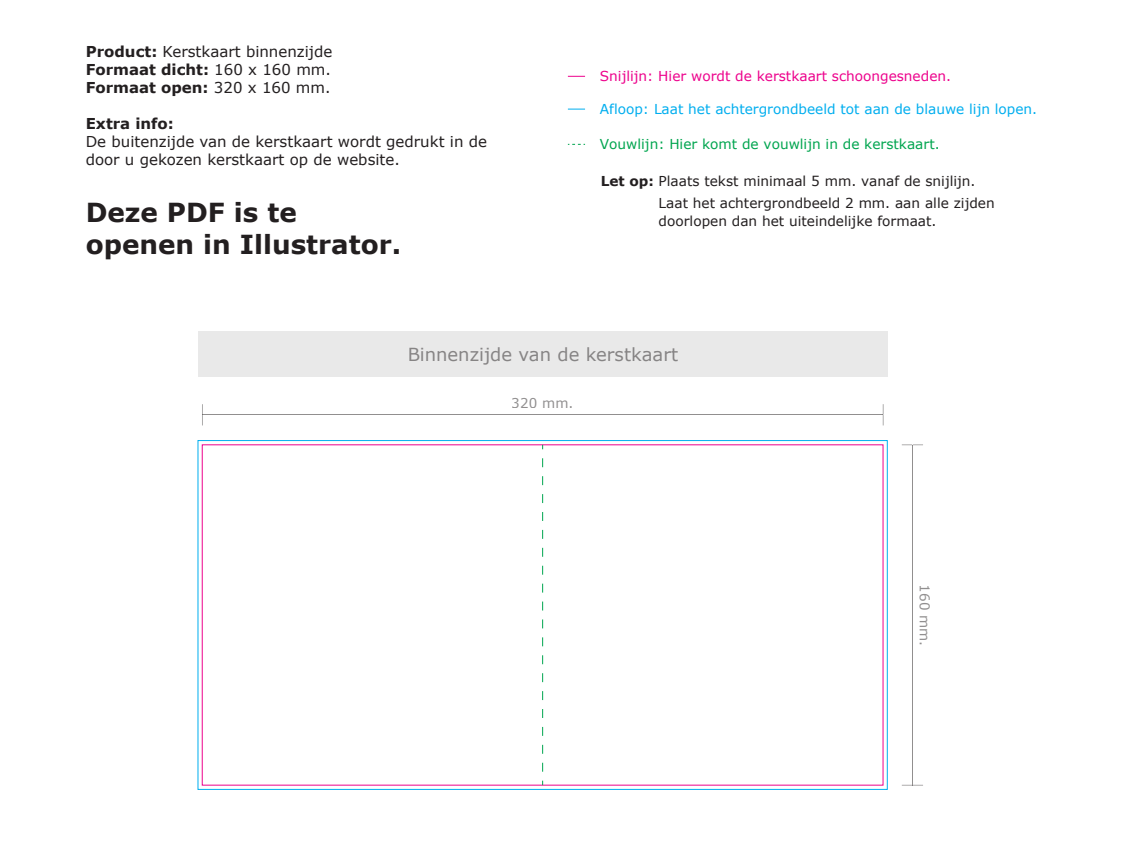
<style>
.page{position:relative;width:1137px;height:858px;background:#fff}
.page>*{position:absolute;margin:0;border:0;box-sizing:border-box;transform-origin:0 0}
.t1{font:700 26.17px/31.4px "Verdana";color:#231f20}
.t2{font:18px "Verdana";color:#231f20}
.t3{font:15px/18px "Verdana";color:#231f20;text-align:justify}
.t4{font:700 15px "Verdana";color:#231f20}
.t5{font:13.65px/18px "Verdana";color:#231f20}
.t6{font:13.65px "Verdana";color:#00aeef}
.t7{font:13.65px "Verdana";color:#ed028c}
.t8{font:13.65px "Verdana";color:#00a54f}
.t9{font:13.5px "Verdana";color:#231f20}
.s1{font-weight:700}
</style>
<div class="page">
<svg style="left:567px;top:76px;width:18px;height:1px"></svg>
<svg style="left:567px;top:109px;width:18px;height:1px"></svg>
<div style="left:198px;top:332px;width:689px;height:45px;background:#e9e9e9"></div>
<hr style="left:911px;top:445px;width:1px;height:340px;background:#231f20">
<svg style="left:202px;top:404px;width:1px;height:21px"></svg>
<hr style="left:202px;top:414px;width:681px;height:1px;background:#231f20">
<svg style="left:901px;top:444px;width:21px;height:1px"></svg>
<svg style="left:542px;top:458px;width:1px;height:327px"></svg>
<svg style="left:902px;top:784px;width:20px;height:1px"></svg>
<svg style="left:882px;top:404px;width:1px;height:21px"></svg>
<svg style="left:567px;top:144px;width:18px;height:1px"></svg>
<p class="t3" style="left:86px;top:42px;width:248px"><span class="s1">Product:</span> Kerstkaart binnenzijde <span class="s1">Formaat dicht:</span> 160 x 160 mm.<br><span class="s1">Formaat open:</span> 320 x 160 mm.</p>
<p class="t4" style="left:86px;top:114px;width:90px">Extra info:</p>
<p class="t3" style="left:86px;top:132px;width:403px">De buitenzijde van de kerstkaart wordt gedrukt in de door u gekozen kerstkaart op de website.</p>
<h1 class="t1" style="left:86px;top:196px;width:317px">Deze PDF is te openen in Illustrator.</h1>
<p class="t7" style="left:600px;top:67px;width:352px">Snijlijn: Hier wordt de kerstkaart schoongesneden.</p>
<p class="t6" style="left:600px;top:100px;width:439px">Afloop: Laat het achtergrondbeeld tot aan de blauwe lijn lopen.</p>
<p class="t8" style="left:600px;top:135px;width:341px">Vouwlijn: Hier komt de vouwlijn in de kerstkaart.</p>
<p class="t5" style="left:600px;top:172px;width:376px"><span class="s1">Let op:</span> Plaats tekst minimaal 5 mm. vanaf de snijlijn.</p>
<p class="t5" style="left:658px;top:193px;width:337px">Laat het achtergrondbeeld 2 mm. aan alle zijden doorlopen dan het uiteindelijke formaat.</p>
<p class="t2" style="left:407px;top:342px;width:272px">Binnenzijde van de kerstkaart</p>
<p class="t9" style="left:511px;top:393px;width:63px">320 mm.</p>
<p class="t9" style="left:933px;top:584px;width:63px;rotate:90deg">160 mm.</p>
</div>
